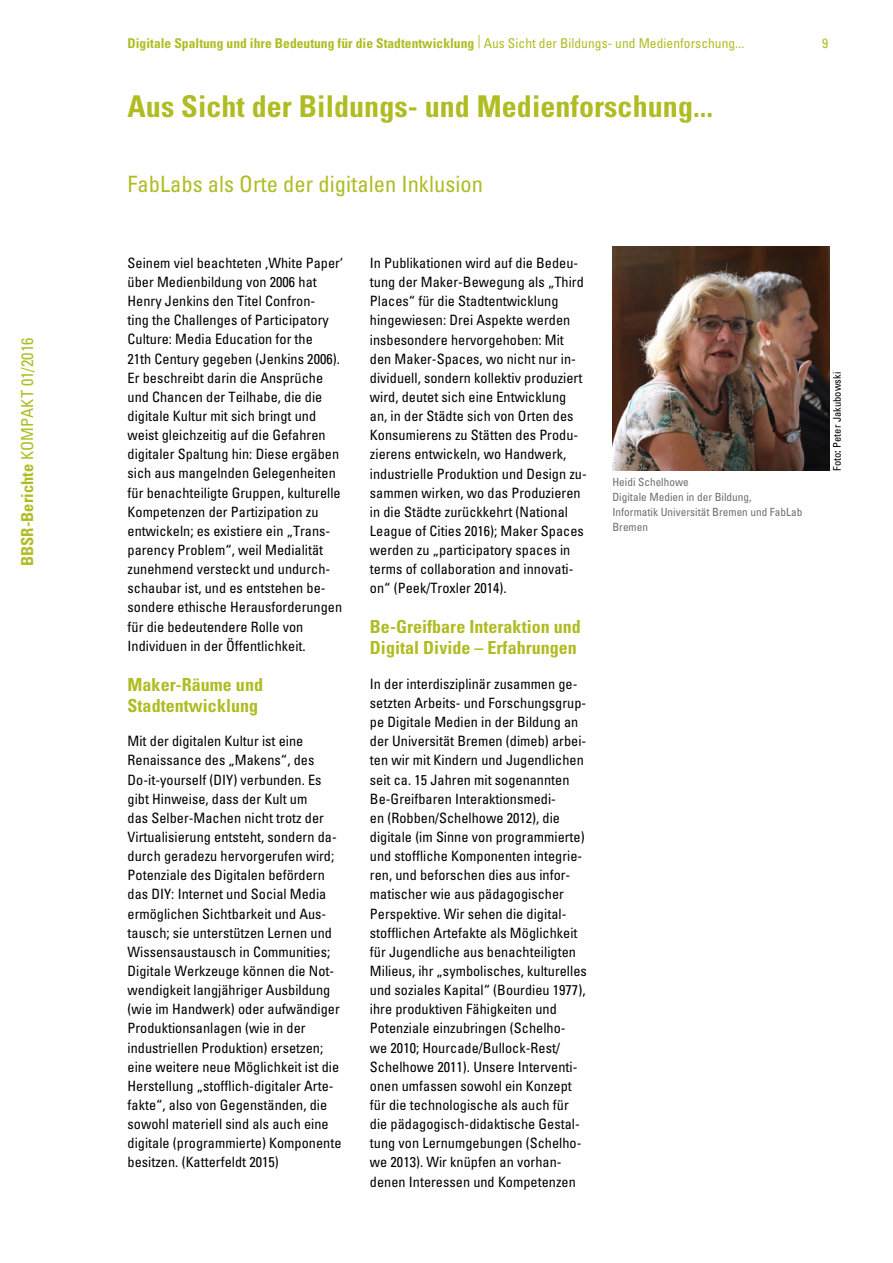
<style>
.page{position:relative;width:893px;height:1263px;background:#fff}
.page>*{position:absolute;margin:0;border:0;box-sizing:border-box;transform-origin:0 0}
.bbsr_kompakt_head1_r{font:700 condensed 30px "Univers LT Std";letter-spacing:.005em;color:#afbc22}
.bbsr_kompakt_head2{font:condensed 22.5px "Univers LT Std";color:#afbc22}
.bbsr_kompakt_head3{font:700 condensed 18px/21px "Univers LT Std";color:#afbc22}
.t1{font:condensed 16.5px "Univers LT Std";letter-spacing:.005em;color:#afbc22}
.bbsr_kompakt_flies{font:condensed 14.25px/19.2px "Univers LT Std";color:#000}
.t2{font:700 condensed 13.5px "Univers LT Std";letter-spacing:.005em;color:#afbc22}
.t3{font:condensed 13.5px "Univers LT Std";color:#afbc22}
.t4{font:condensed 11.25px/15px "Univers LT Std";color:#6d6e71}
.t5{font:condensed 10.5px "Univers LT Std";letter-spacing:.005em;color:#000}
.s1{font-weight:700}
.s2{font-weight:400}
.s3{font-weight:700;font-size:11.25px}
</style>
<div class="page">
<img style="left:612px;top:247px;width:218px;height:223px">
<p class="t1" style="left:17px;top:566px;width:230px;rotate:-90deg"><span class="s1">BBSR-Berichte</span> KOMPAKT 01/2016</p>
<p class="t2" style="left:128px;top:35px;width:618px">Digitale Spaltung und ihre Bedeutung für die Stadtentwicklung <sup>|</sup> <span class="s2">Aus Sicht der Bildungs- und Medienforschung...</span></p>
<p class="t3" style="left:822px;top:35px;width:7px">9</p>
<p class="bbsr_kompakt_head1_r" style="left:128px;top:88px;width:587px">Aus Sicht der Bildungs- und Medienforschung...</p>
<p class="bbsr_kompakt_head2" style="left:128px;top:170px;width:357px">FabLabs als Orte der digitalen Inklusion</p>
<p class="bbsr_kompakt_flies" style="left:128px;top:253px;width:217px">Seinem viel beachteten ‚White Paper‘ über Medienbildung von 2006 hat Henry Jenkins den Titel Confron-<br>ting the Challenges of Participatory Culture: Media Education for the<br>21th Century gegeben (Jenkins 2006).<br>Er beschreibt darin die Ansprüche und Chancen der Teilhabe, die die digitale Kultur mit sich bringt und weist gleichzeitig auf die Gefahren digitaler Spaltung hin: Diese ergäben sich aus mangelnden Gelegenheiten für benachteiligte Gruppen, kulturelle Kompetenzen der Partizipation zu entwickeln; es existiere ein „Trans&shy;parency Problem“, weil Medialität zunehmend versteckt und undurch&shy;schaubar ist, und es entstehen be&shy;sondere ethische Herausforderungen für die bedeutendere Rolle von Individuen in der Öffentlichkeit.</p>
<p class="bbsr_kompakt_head3" style="left:128px;top:674px;width:137px">Maker-Räume und<br>Stadtentwicklung</p>
<p class="bbsr_kompakt_flies" style="left:128px;top:731px;width:215px">Mit der digitalen Kultur ist eine Renaissance des „Makens“, des Do-it-yourself (DIY) verbunden. Es gibt Hinweise, dass der Kult um<br>das Selber-Machen nicht trotz der Virtualisierung entsteht, sondern da&shy;durch geradezu hervorgerufen wird; Potenziale des Digitalen befördern das DIY: Internet und Social Media ermöglichen Sichtbarkeit und Aus&shy;tausch; sie unterstützen Lernen und Wissensaustausch in Communities; Digitale Werkzeuge können die Not&shy;wendigkeit langjähriger Ausbildung (wie im Handwerk) oder aufwändiger Produktionsanlagen (wie in der industriellen Produktion) ersetzen; eine weitere neue Möglichkeit ist die Herstellung „stofflich-digitaler Arte&shy;fakte“, also von Gegenständen, die sowohl materiell sind als auch eine digitale (programmierte) Komponente besitzen. (Katterfeldt 2015)</p>
<p class="bbsr_kompakt_flies" style="left:370px;top:253px;width:218px">In Publikationen wird auf die Bedeu&shy;tung der Maker-Bewegung als „Third Places“ für die Stadtentwicklung hingewiesen: Drei Aspekte werden insbesondere hervorgehoben: Mit den Maker-Spaces, wo nicht nur in&shy;dividuell, sondern kollektiv produziert wird, deutet sich eine Entwicklung an, in der Städte sich von Orten des Konsumierens zu Stätten des Produ&shy;zierens entwickeln, wo Handwerk, industrielle Produktion und Design zu&shy;sammen wirken, wo das Produzieren in die Städte zurückkehrt (National League of Cities 2016); Maker Spaces werden zu „participatory spaces in terms of collaboration and innovati&shy;on“ (Peek/Troxler 2014).</p>
<p class="bbsr_kompakt_head3" style="left:370px;top:616px;width:212px">Be-Greifbare Interaktion und<br>Digital Divide – Erfahrungen</p>
<p class="bbsr_kompakt_flies" style="left:370px;top:674px;width:218px">In der interdisziplinär zusammen ge&shy;setzten Arbeits- und Forschungsgrup&shy;pe Digitale Medien in der Bildung an der Universität Bremen (dimeb) arbei&shy;ten wir mit Kindern und Jugendlichen seit ca. 15 Jahren mit sogenannten Be-Greifbaren Interaktionsmedi-<br>en (Robben/Schelhowe 2012), die digitale (im Sinne von programmierte) und stoffliche Komponenten integrie&shy;ren, und beforschen dies aus infor&shy;matischer wie aus pädagogischer Perspektive. Wir sehen die digital&shy;stofflichen Artefakte als Möglichkeit für Jugendliche aus benachteiligten Milieus, ihr „symbolisches, kulturelles und soziales Kapital“ (Bourdieu 1977), ihre produktiven Fähigkeiten und Potenziale einzubringen (Schelho-<br>we 2010; Hourcade/Bullock-Rest/ Schelhowe 2011). Unsere Interventi&shy;onen umfassen sowohl ein Konzept für die technologische als auch für die pädagogisch-didaktische Gestal&shy;tung von Lernumgebungen (Schelho&shy;we 2013). Wir knüpfen an vorhan&shy;denen Interessen und Kompetenzen</p>
<p class="t4" style="left:612px;top:475px;width:192px">Heidi Schelhowe<br>Digitale Medien in der Bildung,<br>Informatik Universität Bremen und FabLab<br>Bremen</p>
<p class="t5" style="left:830px;top:471px;width:100px;rotate:-90deg">Foto<span class="s3">:</span> Peter Jakubowski</p>
</div>
